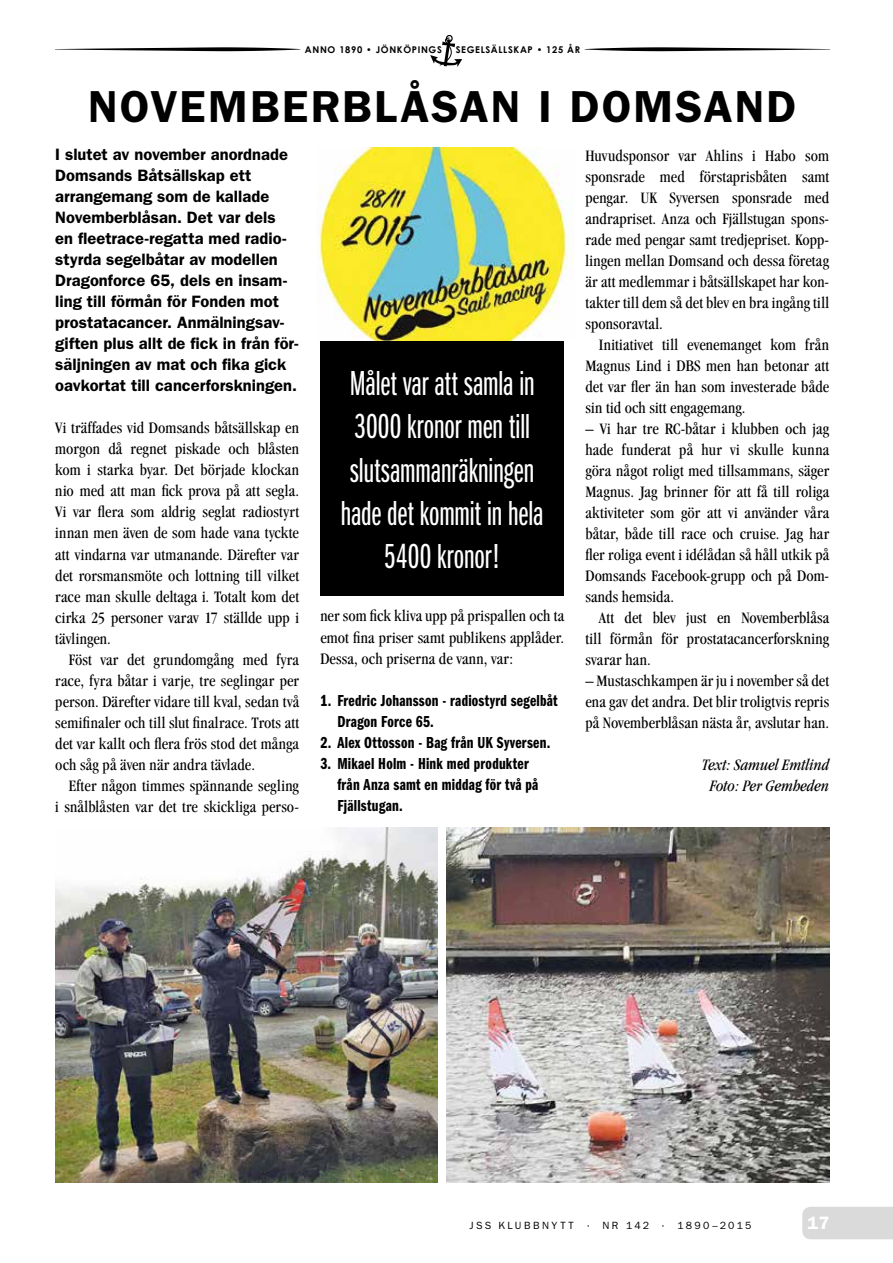
<style>
.page{position:relative;width:893px;height:1263px;background:#fff}
.page>*{position:absolute;margin:0;border:0;box-sizing:border-box;transform-origin:0 0}
.t1{font:600 45px "Franklin Gothic";letter-spacing:.045em;color:#000}
.t2{font:36px/43.2px "Franklin Gothic Book X Cmpr";color:#fff;text-align:center}
.t3{font:600 18px "Franklin Gothic";color:#fff}
.t4{font:condensed 16.5px/21px "Garamond";letter-spacing:.01em;color:#000;text-align:justify}
.t5{font:600 16.5px/21px "Franklin Gothic";color:#000}
.t6{font:16.5px/21px "Franklin Gothic Demi Cmpr";letter-spacing:.015em;color:#000}
.t7{font:italic condensed 16.5px/21px "Garamond";color:#000;text-align:center}
.t8{font:10.5px "Franklin Gothic";letter-spacing:.215em;color:#000}
.t9{font:700 9.3px "Century Gothic";letter-spacing:.07em;color:#000}
</style>
<div class="page">
<div style="left:802px;top:1207px;width:91px;height:32px;background:#dadada"></div>
<div style="left:446px;top:35px;width:7px;height:7px;border:1px solid #000;border-radius:50%"></div>
<svg style="left:430px;top:37px;width:32px;height:30px"></svg>
<svg style="left:55px;top:47px;width:245px;height:4px"></svg>
<svg style="left:585px;top:47px;width:245px;height:4px"></svg>
<div style="left:320px;top:341px;width:244px;height:255px;background:#000"></div>
<img style="left:317px;top:147px;width:257px;height:193px">
<img style="left:55px;top:827px;width:383px;height:355px">
<img style="left:446px;top:827px;width:383px;height:355px">
<p class="t9" style="left:305px;top:44px;width:138px">ANNO 1890 • JÖNKÖPINGS</p>
<p class="t9" style="left:456px;top:44px;width:126px">SEGELSÄLLSKAP • 125 ÅR</p>
<h1 class="t1" style="left:88px;top:80px;width:710px">NOVEMBERBLÅSAN I DOMSAND</h1>
<p class="t5" style="left:55px;top:144px;width:245px">I slutet av november anordnade<br>Domsands Båtsällskap ett arrangemang som de kallade<br>Novemberblåsan. Det var dels<br>en fleetrace-regatta med radio&shy;styrda segelbåtar av modellen<br>Dragonforce 65, dels en insam&shy;ling till förmån för Fonden mot prostatacancer. Anmälningsav&shy;giften plus allt de fick in från för&shy;säljningen av mat och fika gick oavkortat till cancerforskningen.</p>
<p class="t4" style="left:55px;top:418px;width:245px">Vi träffades vid Domsands båtsällskap en morgon då regnet piskade och blåsten kom i starka byar. Det började klockan nio med att man fick prova på att segla.<br>Vi var flera som aldrig seglat radiostyrt innan men även de som hade vana tyckte att vindarna var utmanande. Därefter var det rorsmansmöte och lottning till vilket race man skulle deltaga i. Totalt kom det cirka 25 personer varav 17 ställde upp i tävlingen.</p>
<p class="t4" style="left:55px;top:649px;width:245px;text-indent:13px">Föst var det grundomgång med fyra race, fyra båtar i varje, tre seglingar per person. Därefter vidare till kval, sedan två semifinaler och till slut finalrace. Trots att det var kallt och flera frös stod det många och såg på även när andra tävlade.</p>
<p class="t4" style="left:55px;top:775px;width:245px;text-align:right">Efter någon timmes spännande segling<br>i snålblåsten var det tre skickliga perso-</p>
<h2 class="t2" style="left:341px;top:363px;width:204px">Målet var att samla in<br>3000 kronor men till slutsammanräkningen hade det kommit in hela<br>5400 kronor!</h2>
<p class="t4" style="left:320px;top:606px;width:245px">ner som fick kliva upp på prispallen och ta emot fina priser samt publikens applåder.<br>Dessa, och priserna de vann, var:</p>
<p class="t6" style="left:337px;top:690px;width:222px;text-indent:-17px">1. Fredric Johansson - radiostyrd segelbåt<br>Dragon Force 65.</p>
<p class="t6" style="left:320px;top:732px;width:231px">2. Alex Ottosson - Bag från UK Syversen.</p>
<p class="t6" style="left:337px;top:753px;width:203px;text-indent:-17px">3. Mikael Holm - Hink med produkter från Anza samt en middag för två på<br>Fjällstugan.</p>
<p class="t4" style="left:585px;top:145px;width:245px">Huvudsponsor var Ahlins i Habo som sponsrade med förstaprisbåten samt pengar. UK Syversen sponsrade med andrapriset. Anza och Fjällstugan spons&shy;rade med pengar samt tredjepriset. Kopp&shy;lingen mellan Domsand och dessa företag är att medlemmar i båtsällskapet har kon&shy;takter till dem så det blev en bra ingång till sponsoravtal.</p>
<p class="t4" style="left:585px;top:334px;width:245px;text-indent:13px">Initiativet till evenemanget kom från Magnus Lind i DBS men han betonar att det var fler än han som investerade både sin tid och sitt engagemang.</p>
<p class="t4" style="left:585px;top:418px;width:245px">– Vi har tre RC-båtar i klubben och jag hade funderat på hur vi skulle kunna göra något roligt med tillsammans, säger Magnus. Jag brinner för att få till roliga aktiviteter som gör att vi använder våra båtar, både till race och cruise. Jag har fler roliga event i idélådan så håll utkik på Domsands Facebook-grupp och på Dom&shy;sands hemsida.</p>
<p class="t4" style="left:585px;top:607px;width:245px;text-indent:13px">Att det blev just en Novemberblåsa till förmån för prostatacancerforskning svarar han.</p>
<p class="t4" style="left:585px;top:670px;width:245px">– Mustaschkampen är ju i november så det ena gav det andra. Det blir troligtvis repris på Novemberblåsan nästa år, avslutar han.</p>
<p class="t7" style="left:702px;top:754px;width:129px">Text: Samuel Emtlind<br>Foto: Per Gemheden</p>
<p class="t8" style="left:470px;top:1219px;width:283px">JSS KLUBBNYTT · NR 142 · 1890–2015</p>
<p class="t3" style="left:808px;top:1212px;width:23px">17</p>
</div>
